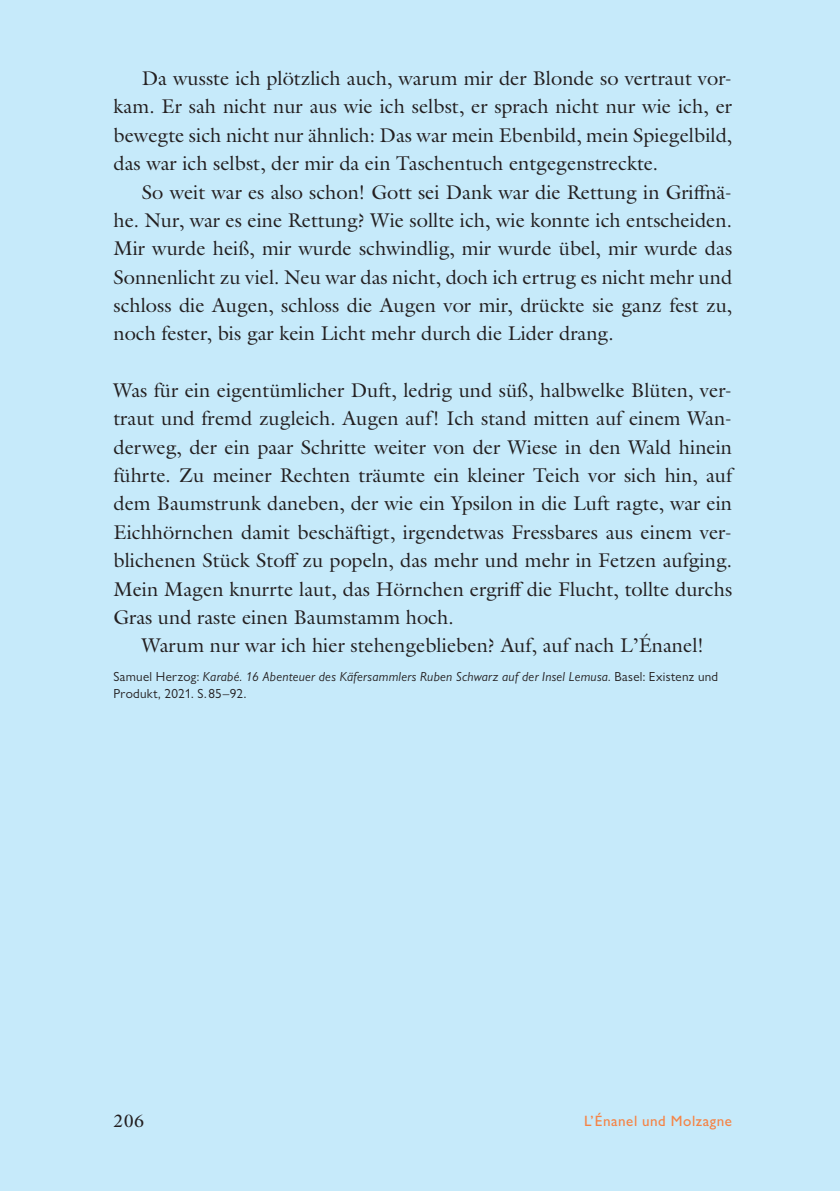
<style>
.page{position:relative;width:840px;height:1191px;background:#fff}
.page>*{position:absolute;margin:0;border:0;box-sizing:border-box;transform-origin:0 0}
.Lauftext{font:20px/28.4px "Galliard Pro";color:#231f20;text-align:justify}
.Lauftext_stumpf{font:20px/28.4px "Galliard Pro";color:#231f20;text-align:justify}
.t1{font:18px "Galliard Pro";color:#231f20}
.t2{font:500 15px "Gill Sans Nova";letter-spacing:.04em;color:#f58345}
.Anmerkung_am_Textende{font:italic 13.2px/17px "Gill Sans Nova";letter-spacing:.02em;color:#231f20}
.s1{font-style:normal}
</style>
<div class="page">
<div style="left:0;top:0;width:839px;height:1191px;background:#c6eafa"></div>
<p class="Lauftext" style="left:113px;top:64px;width:619px;text-indent:28px">Da wusste ich plötzlich auch, warum mir der Blonde so vertraut vor&shy;kam. Er sah nicht nur aus wie ich selbst, er sprach nicht nur wie ich, er bewegte sich nicht nur ähnlich: Das war mein Ebenbild, mein Spiegelbild, das war ich selbst, der mir da ein Taschentuch entgegenstreckte.</p>
<p class="Lauftext" style="left:113px;top:177px;width:620px;text-indent:28px">So weit war es also schon! Gott sei Dank war die Rettung in Griffnä&shy;he. Nur, war es eine Rettung? Wie sollte ich, wie konnte ich entscheiden.<br>Mir wurde heiß, mir wurde schwindlig, mir wurde übel, mir wurde das Sonnenlicht zu viel. Neu war das nicht, doch ich ertrug es nicht mehr und schloss die Augen, schloss die Augen vor mir, drückte sie ganz fest zu, noch fester, bis gar kein Licht mehr durch die Lider drang.</p>
<p class="Lauftext_stumpf" style="left:113px;top:375px;width:620px">Was für ein eigentümlicher Duft, ledrig und süß, halbwelke Blüten, ver&shy;traut und fremd zugleich. Augen auf! Ich stand mitten auf einem Wan&shy;derweg, der ein paar Schritte weiter von der Wiese in den Wald hinein führte. Zu meiner Rechten träumte ein kleiner Teich vor sich hin, auf dem Baumstrunk daneben, der wie ein Ypsilon in die Luft ragte, war ein Eichhörnchen damit beschäftigt, irgendetwas Fressbares aus einem ver&shy;blichenen Stück Stoff zu popeln, das mehr und mehr in Fetzen aufging.<br>Mein Magen knurrte laut, das Hörnchen ergriff die Flucht, tollte durchs Gras und raste einen Baumstamm hoch.</p>
<p class="Lauftext" style="left:142px;top:631px;width:563px">Warum nur war ich hier stehengeblieben? Auf, auf nach L’Énanel!</p>
<p class="Anmerkung_am_Textende" style="left:113px;top:667px;width:606px"><span class="s1">Samuel Herzog:</span> Karabé. 16 Abenteuer des Käfersammlers Ruben Schwarz auf der Insel Lemusa. <span class="s1">Basel: Existenz und<br>Produkt, 2021. S.85–92.</span></p>
<p class="t1" style="left:113px;top:1108px;width:32px">206</p>
<p class="t2" style="left:583px;top:1111px;width:149px">L’Énanel und Molzagne</p>
</div>
